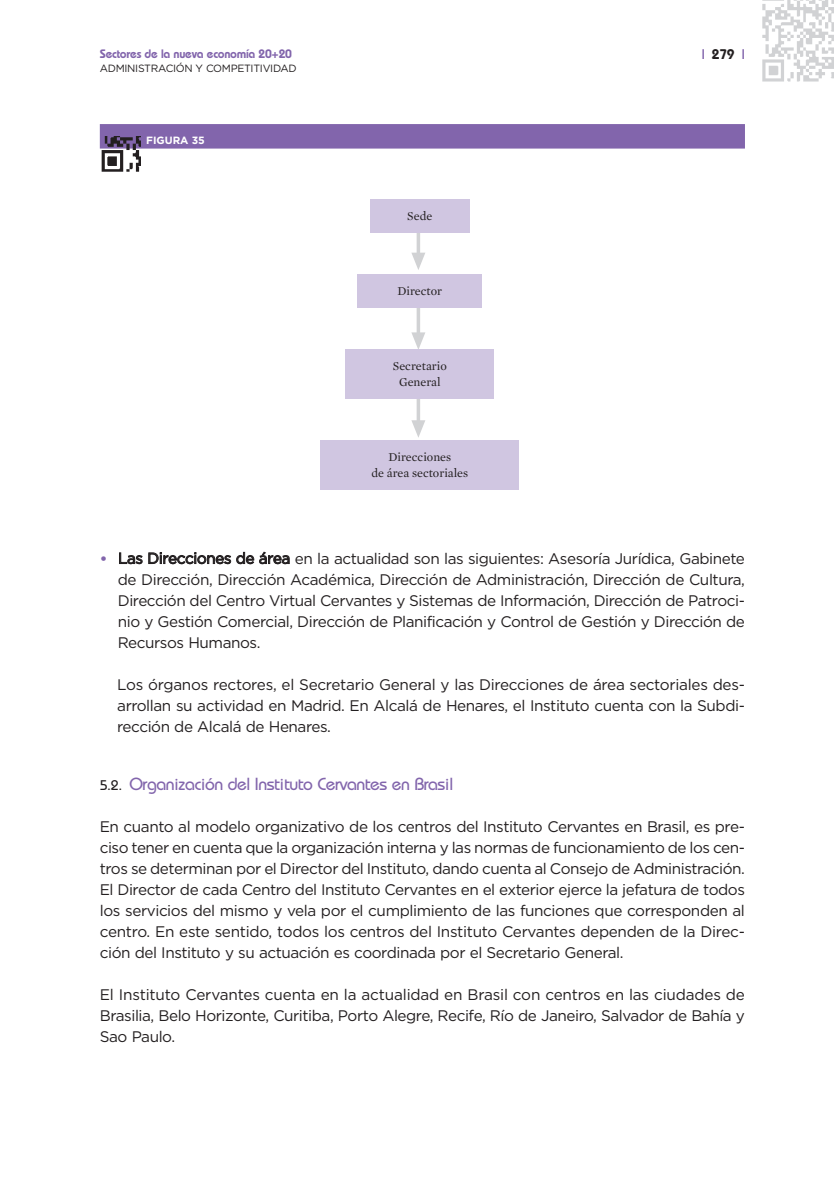
<style>
.page{position:relative;width:834px;height:1191px;background:#fff}
.page>*{position:absolute;margin:0;border:0;box-sizing:border-box;transform-origin:0 0}
.t1{font:500 17.5px "Bauhaus";letter-spacing:-.02em;color:#8265ac}
.t2{font:15.4px/21px "Gotham";letter-spacing:-.03em;color:#231f20;text-align:justify}
.t3{font:600 14px "Bauhaus";color:#231f20}
.t4{font:12.25px/15.8px "Mercury Text G1";color:#231f20;text-align:center}
.t5{font:600 12.25px "Bauhaus";letter-spacing:-.02em;color:#8265ac}
.t6{font:10.5px "Gotham";letter-spacing:-.03em;color:#231f20}
.t7{font:700 10.5px "Gotham";color:#fff}
.s1{color:#8265ac}
.s2{font-weight:700;color:#8265ac}
.s3{font-size:14px;color:#231f20}
</style>
<div class="page">
<div style="left:100px;top:124px;width:645px;height:25px;background:#8265ac"></div>
<svg style="left:416px;top:399px;width:4px;height:21px"></svg>
<svg style="left:411px;top:420px;width:14px;height:18px"></svg>
<svg style="left:416px;top:308px;width:4px;height:24px"></svg>
<svg style="left:411px;top:332px;width:14px;height:17px"></svg>
<svg style="left:416px;top:233px;width:4px;height:20px"></svg>
<svg style="left:411px;top:253px;width:14px;height:17px"></svg>
<div style="left:370px;top:199px;width:99px;height:34px;background:#d0c6e1"></div>
<div style="left:320px;top:440px;width:199px;height:50px;background:#d0c6e1"></div>
<div style="left:345px;top:349px;width:149px;height:50px;background:#d0c6e1"></div>
<div style="left:358px;top:274px;width:124px;height:34px;background:#d0c6e1"></div>
<img style="left:102px;top:137px;width:39px;height:35px">
<img style="left:762px;top:0;width:72px;height:82px">
<p class="t5" style="left:100px;top:50px;width:194px">Sectores de la nueva economía 20+20</p>
<p class="t3" style="left:701px;top:50px;width:45px"><span class="s1">|</span> 279 <span class="s1">|</span></p>
<p class="t6" style="left:100px;top:65px;width:198px">ADMINISTRACIÓN Y COMPETITIVIDAD</p>
<p class="t7" style="left:146px;top:136px;width:60px">FIGURA 35</p>
<p class="t4" style="left:407px;top:208px;width:27px">Sede</p>
<p class="t4" style="left:397px;top:284px;width:46px">Director</p>
<p class="t4" style="left:393px;top:359px;width:55px">Secretario<br>General</p>
<p class="t4" style="left:371px;top:450px;width:98px">Direcciones<br>de área sectoriales</p>
<p class="t2" style="left:118px;top:549px;width:628px;text-indent:-18px"><span class="s2">•</span> Las Direcciones de área en la actualidad son las siguientes: Asesoría Jurídica, Gabinete de Dirección, Dirección Académica, Dirección de Administración, Dirección de Cultura, Dirección del Centro Virtual Cervantes y Sistemas de Información, Dirección de Patroci&shy;nio y Gestión Comercial, Dirección de Planificación y Control de Gestión y Dirección de Recursos Humanos.</p>
<p class="t2" style="left:117px;top:675px;width:629px">Los órganos rectores, el Secretario General y las Direcciones de área sectoriales des&shy;arrollan su actividad en Madrid. En Alcalá de Henares, el Instituto cuenta con la Subdi&shy;rección de Alcalá de Henares.</p>
<p class="t1" style="left:100px;top:777px;width:355px"><span class="s3">5.2.</span> Organización del Instituto Cervantes en Brasil</p>
<p class="t2" style="left:100px;top:816px;width:646px">En cuanto al modelo organizativo de los centros del Instituto Cervantes en Brasil, es pre&shy;ciso tener en cuenta que la organización interna y las normas de funcionamiento de los cen&shy;tros se determinan por el Director del Instituto, dando cuenta al Consejo de Administración.<br>El Director de cada Centro del Instituto Cervantes en el exterior ejerce la jefatura de todos los servicios del mismo y vela por el cumplimiento de las funciones que corresponden al centro. En este sentido, todos los centros del Instituto Cervantes dependen de la Direc&shy;ción del Instituto y su actuación es coordinada por el Secretario General.</p>
<p class="t2" style="left:100px;top:984px;width:646px">El Instituto Cervantes cuenta en la actualidad en Brasil con centros en las ciudades de Brasilia, Belo Horizonte, Curitiba, Porto Alegre, Recife, Río de Janeiro, Salvador de Bahía y Sao Paulo.</p>
</div>
